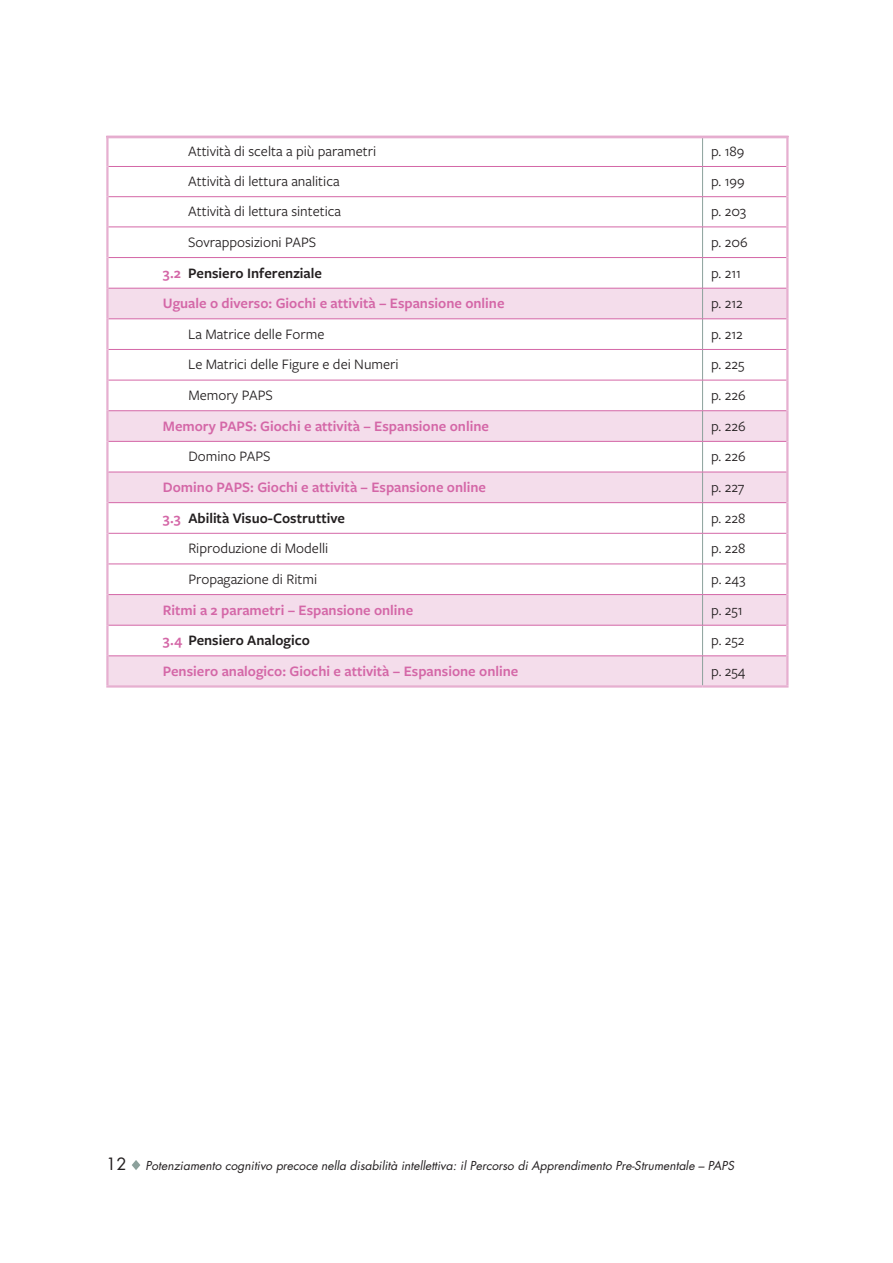
<style>
.page{position:relative;width:893px;height:1263px;background:#fff}
.page>*{position:absolute;margin:0;border:0;box-sizing:border-box;transform-origin:0 0}
.t1{font:15px "Freight Sans Pro";color:#231f20}
.t2{font:600 15px "Freight Sans Pro";color:#d467a7}
.t3{font:600 15px "Freight Sans Pro";color:#231f20}
.t4{font:italic 12px "Futura Std";color:#231f20}
.s1{color:#d467a7}
.s2{font-style:normal;font-size:16.5px}
</style>
<div class="page">
<svg style="left:132px;top:1160px;width:8px;height:10px"></svg>
<svg style="left:109px;top:289px;width:677px;height:396px"></svg>
<hr style="left:702px;top:288px;width:1px;height:31px;background:#8ca19c">
<hr style="left:702px;top:411px;width:1px;height:30px;background:#8ca19c">
<hr style="left:702px;top:472px;width:1px;height:30px;background:#8ca19c">
<hr style="left:702px;top:595px;width:1px;height:30px;background:#8ca19c">
<svg style="left:702px;top:657px;width:1px;height:28px"></svg>
<hr style="left:702px;top:136px;width:1px;height:30px;background:#8ca19c">
<svg style="left:702px;top:167px;width:1px;height:29px"></svg>
<hr style="left:702px;top:197px;width:1px;height:30px;background:#8ca19c">
<hr style="left:702px;top:227px;width:1px;height:30px;background:#8ca19c">
<hr style="left:702px;top:258px;width:1px;height:30px;background:#8ca19c">
<hr style="left:702px;top:319px;width:1px;height:30px;background:#8ca19c">
<hr style="left:702px;top:350px;width:1px;height:30px;background:#8ca19c">
<hr style="left:702px;top:380px;width:1px;height:31px;background:#8ca19c">
<hr style="left:702px;top:442px;width:1px;height:30px;background:#8ca19c">
<hr style="left:702px;top:503px;width:1px;height:30px;background:#8ca19c">
<hr style="left:702px;top:533px;width:1px;height:31px;background:#8ca19c">
<hr style="left:702px;top:564px;width:1px;height:30px;background:#8ca19c">
<hr style="left:702px;top:625px;width:1px;height:31px;background:#8ca19c">
<hr style="left:106px;top:136px;width:3px;height:30px;background:#e6afd0">
<hr style="left:786px;top:136px;width:2px;height:30px;background:#e6afd0">
<hr style="left:106px;top:166px;width:3px;height:31px;background:#e6afd0">
<hr style="left:786px;top:166px;width:2px;height:31px;background:#e6afd0">
<hr style="left:106px;top:197px;width:3px;height:30px;background:#e6afd0">
<hr style="left:786px;top:197px;width:2px;height:30px;background:#e6afd0">
<hr style="left:106px;top:227px;width:3px;height:31px;background:#e6afd0">
<hr style="left:786px;top:227px;width:2px;height:31px;background:#e6afd0">
<hr style="left:106px;top:258px;width:3px;height:30px;background:#e6afd0">
<hr style="left:786px;top:258px;width:2px;height:30px;background:#e6afd0">
<hr style="left:106px;top:319px;width:3px;height:30px;background:#e6afd0">
<hr style="left:786px;top:319px;width:2px;height:30px;background:#e6afd0">
<hr style="left:106px;top:349px;width:3px;height:31px;background:#e6afd0">
<hr style="left:786px;top:349px;width:2px;height:31px;background:#e6afd0">
<hr style="left:106px;top:380px;width:3px;height:31px;background:#e6afd0">
<hr style="left:786px;top:380px;width:2px;height:31px;background:#e6afd0">
<hr style="left:106px;top:441px;width:3px;height:31px;background:#e6afd0">
<hr style="left:786px;top:441px;width:2px;height:31px;background:#e6afd0">
<hr style="left:106px;top:503px;width:3px;height:30px;background:#e6afd0">
<hr style="left:786px;top:503px;width:2px;height:30px;background:#e6afd0">
<hr style="left:106px;top:533px;width:3px;height:31px;background:#e6afd0">
<hr style="left:786px;top:533px;width:2px;height:31px;background:#e6afd0">
<hr style="left:106px;top:564px;width:3px;height:30px;background:#e6afd0">
<hr style="left:786px;top:564px;width:2px;height:30px;background:#e6afd0">
<hr style="left:106px;top:625px;width:3px;height:31px;background:#e6afd0">
<hr style="left:786px;top:625px;width:2px;height:31px;background:#e6afd0">
<hr style="left:109px;top:166px;width:594px;height:1px;background:#d467a7">
<hr style="left:703px;top:166px;width:83px;height:1px;background:#d467a7">
<hr style="left:109px;top:196px;width:594px;height:1px;background:#d467a7">
<hr style="left:703px;top:196px;width:83px;height:1px;background:#d467a7">
<hr style="left:109px;top:257px;width:594px;height:1px;background:#d467a7">
<hr style="left:703px;top:257px;width:83px;height:1px;background:#d467a7">
<hr style="left:109px;top:349px;width:594px;height:1px;background:#d467a7">
<hr style="left:703px;top:349px;width:83px;height:1px;background:#d467a7">
<hr style="left:109px;top:380px;width:594px;height:1px;background:#d467a7">
<hr style="left:703px;top:380px;width:83px;height:1px;background:#d467a7">
<hr style="left:109px;top:533px;width:594px;height:1px;background:#d467a7">
<hr style="left:703px;top:533px;width:83px;height:1px;background:#d467a7">
<hr style="left:109px;top:564px;width:594px;height:1px;background:#d467a7">
<hr style="left:703px;top:564px;width:83px;height:1px;background:#d467a7">
<hr style="left:786px;top:288px;width:2px;height:31px;background:#e6afd0">
<hr style="left:106px;top:411px;width:3px;height:30px;background:#e6afd0">
<hr style="left:786px;top:411px;width:2px;height:30px;background:#e6afd0">
<hr style="left:106px;top:472px;width:3px;height:31px;background:#e6afd0">
<hr style="left:786px;top:472px;width:2px;height:31px;background:#e6afd0">
<hr style="left:106px;top:594px;width:3px;height:31px;background:#e6afd0">
<hr style="left:786px;top:594px;width:2px;height:31px;background:#e6afd0">
<hr style="left:109px;top:319px;width:594px;height:1px;background:#d467a7">
<hr style="left:703px;top:319px;width:83px;height:1px;background:#d467a7">
<hr style="left:109px;top:410px;width:594px;height:1px;background:#d467a7">
<hr style="left:703px;top:410px;width:83px;height:1px;background:#d467a7">
<hr style="left:109px;top:441px;width:594px;height:1px;background:#d467a7">
<hr style="left:703px;top:441px;width:83px;height:1px;background:#d467a7">
<hr style="left:109px;top:472px;width:594px;height:1px;background:#d467a7">
<hr style="left:703px;top:472px;width:83px;height:1px;background:#d467a7">
<hr style="left:109px;top:502px;width:594px;height:1px;background:#d467a7">
<hr style="left:703px;top:502px;width:83px;height:1px;background:#d467a7">
<hr style="left:109px;top:594px;width:594px;height:1px;background:#d467a7">
<hr style="left:703px;top:594px;width:83px;height:1px;background:#d467a7">
<hr style="left:109px;top:625px;width:594px;height:1px;background:#d467a7">
<hr style="left:703px;top:625px;width:83px;height:1px;background:#d467a7">
<hr style="left:109px;top:656px;width:594px;height:1px;background:#d467a7">
<hr style="left:703px;top:656px;width:83px;height:1px;background:#d467a7">
<hr style="left:106px;top:656px;width:3px;height:29px;background:#e6afd0">
<hr style="left:786px;top:656px;width:2px;height:29px;background:#e6afd0">
<hr style="left:106px;top:685px;width:597px;height:3px;background:#e6afd0">
<hr style="left:703px;top:685px;width:85px;height:3px;background:#e6afd0">
<hr style="left:106px;top:288px;width:3px;height:31px;background:#e6afd0">
<hr style="left:109px;top:288px;width:594px;height:1px;background:#d467a7">
<hr style="left:703px;top:288px;width:83px;height:1px;background:#d467a7">
<hr style="left:109px;top:227px;width:594px;height:1px;background:#d467a7">
<hr style="left:703px;top:227px;width:83px;height:1px;background:#d467a7">
<hr style="left:106px;top:136px;width:682px;height:2px;background:#e6afd0">
<p class="t1" style="left:188px;top:141px;width:189px">Attività di scelta a più parametri</p>
<p class="t1" style="left:711px;top:141px;width:35px">p. 189</p>
<p class="t1" style="left:188px;top:171px;width:153px">Attività di lettura analitica</p>
<p class="t1" style="left:711px;top:171px;width:35px">p. 199</p>
<p class="t1" style="left:188px;top:202px;width:154px">Attività di lettura sintetica</p>
<p class="t1" style="left:711px;top:202px;width:37px">p. 203</p>
<p class="t1" style="left:188px;top:232px;width:130px">Sovrapposizioni PAPS</p>
<p class="t1" style="left:711px;top:232px;width:38px">p. 206</p>
<p class="t3" style="left:163px;top:262px;width:161px"><span class="s1">3.2</span> Pensiero Inferenziale</p>
<p class="t1" style="left:711px;top:263px;width:32px">p. 211</p>
<p class="t2" style="left:163px;top:293px;width:343px">Uguale o diverso: Giochi e attività – Espansione online</p>
<p class="t1" style="left:711px;top:293px;width:33px">p. 212</p>
<p class="t1" style="left:188px;top:324px;width:138px">La Matrice delle Forme</p>
<p class="t1" style="left:711px;top:324px;width:33px">p. 212</p>
<p class="t1" style="left:188px;top:355px;width:212px">Le Matrici delle Figure e dei Numeri</p>
<p class="t1" style="left:711px;top:355px;width:35px">p. 225</p>
<p class="t1" style="left:188px;top:385px;width:86px">Memory PAPS</p>
<p class="t1" style="left:711px;top:385px;width:36px">p. 226</p>
<p class="t2" style="left:163px;top:416px;width:328px">Memory PAPS: Giochi e attività – Espansione online</p>
<p class="t1" style="left:711px;top:416px;width:36px">p. 226</p>
<p class="t1" style="left:188px;top:446px;width:84px">Domino PAPS</p>
<p class="t1" style="left:711px;top:446px;width:36px">p. 226</p>
<p class="t2" style="left:163px;top:477px;width:325px">Domino PAPS: Giochi e attività – Espansione online</p>
<p class="t1" style="left:711px;top:477px;width:35px">p. 227</p>
<p class="t3" style="left:163px;top:507px;width:184px"><span class="s1">3.3</span> Abilità Visuo-Costruttive</p>
<p class="t1" style="left:711px;top:508px;width:36px">p. 228</p>
<p class="t1" style="left:188px;top:538px;width:141px">Riproduzione di Modelli</p>
<p class="t1" style="left:711px;top:538px;width:36px">p. 228</p>
<p class="t1" style="left:188px;top:569px;width:130px">Propagazione di Ritmi</p>
<p class="t1" style="left:711px;top:569px;width:36px">p. 243</p>
<p class="t2" style="left:163px;top:599px;width:252px">Ritmi a 2 parametri – Espansione online</p>
<p class="t1" style="left:711px;top:600px;width:33px">p. 251</p>
<p class="t3" style="left:163px;top:630px;width:148px"><span class="s1">3.4</span> Pensiero Analogico</p>
<p class="t1" style="left:711px;top:630px;width:35px">p. 252</p>
<p class="t2" style="left:163px;top:661px;width:357px">Pensiero analogico: Giochi e attività – Espansione online</p>
<p class="t1" style="left:711px;top:661px;width:36px">p. 254</p>
<p class="t4" style="left:106px;top:1158px;width:629px"><span class="s2">12</span> Potenziamento cognitivo precoce nella disabilità intellettiva: il Percorso di Apprendimento Pre-Strumentale – PAPS</p>
</div>
